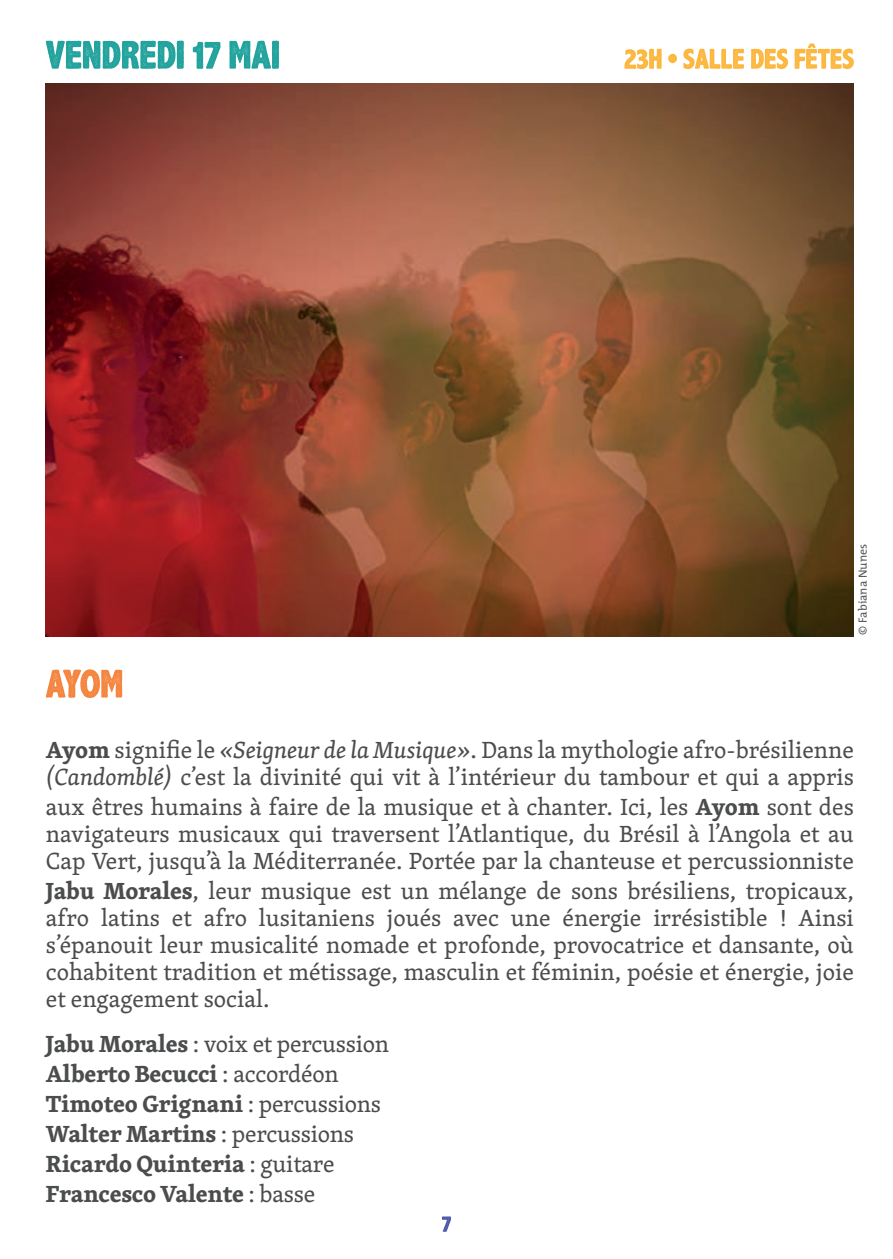
<style>
.page{position:relative;width:893px;height:1259px;background:#fff}
.page>*{position:absolute;margin:0;border:0;box-sizing:border-box;transform-origin:0 0}
.t1{font:24px/27px "Skolar PE";color:#4b4c4d;text-align:justify}
.t2{font:700 24px/30px "Skolar PE";letter-spacing:-.01em;color:#4b4c4d}
.t3{font:12px "T Mix";color:#57585a}
.s1{font-weight:700}
.s2{font-style:italic}
.s3{font-weight:400}
</style>
<div class="page">
<svg style="left:442px;top:1216px;width:9px;height:15px"></svg>
<svg style="left:46px;top:669px;width:76px;height:29px"></svg>
<svg style="left:46px;top:41px;width:233px;height:28px"></svg>
<svg style="left:624px;top:43px;width:230px;height:26px"></svg>
<img style="left:46px;top:83px;width:808px;height:553px">
<p class="t3" style="left:853px;top:634px;width:92px;rotate:-90deg">© Fabiana Nunes</p>
<p class="t1" style="left:46px;top:735px;width:809px"><span class="s1">Ayom</span> signifie le <span class="s2">«Seigneur de la Musique»</span>. Dans la mythologie afro-brésilienne <span class="s2">(Candomblé)</span> c’est la divinité qui vit à l’intérieur du tambour et qui a appris</p>
<p class="t1" style="left:46px;top:792px;width:809px">aux êtres humains à faire de la musique et à chanter. Ici, les <span class="s1">Ayom</span> sont des navigateurs musicaux qui traversent l’Atlantique, du Brésil à l’Angola et au Cap Vert, jusqu’à la Méditerranée. Portée par la chanteuse et percussionniste</p>
<p class="t1" style="left:46px;top:876px;width:809px"><span class="s1">Jabu Morales</span>, leur musique est un mélange de sons brésiliens, tropicaux, afro latins et afro lusitaniens joués avec une énergie irrésistible ! Ainsi s’épanouit leur musicalité nomade et profonde, provocatrice et dansante, où cohabitent tradition et métissage, masculin et féminin, poésie et énergie, joie et engagement social.</p>
<p class="t2" style="left:46px;top:1027px;width:345px">Jabu Morales <span class="s3">: voix et percussion<br></span>Alberto Becucci <span class="s3">: accordéon<br></span>Timoteo Grignani <span class="s3">: percussions<br></span>Walter Martins <span class="s3">: percussions<br></span>Ricardo Quinteria <span class="s3">: guitare<br></span>Francesco Valente <span class="s3">: basse</span></p>
</div>
